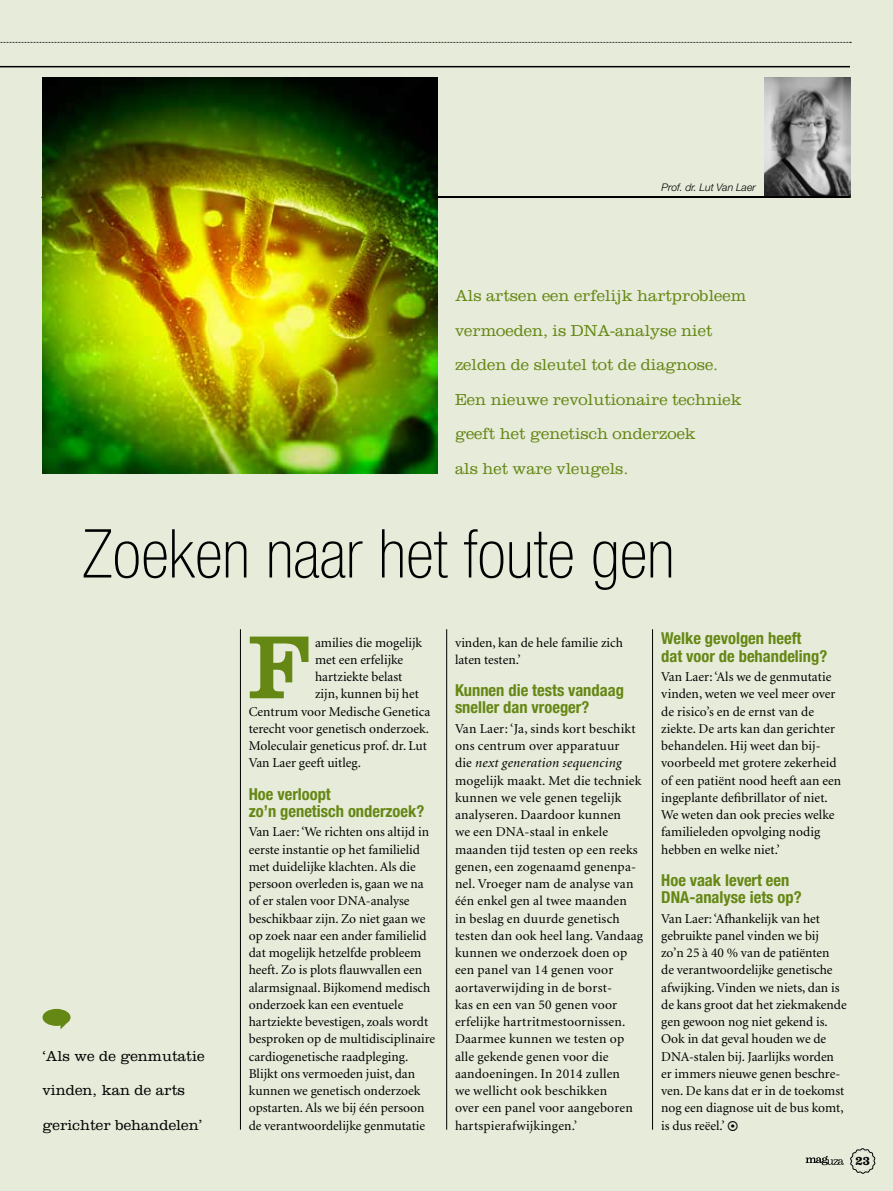
<style>
.page{position:relative;width:893px;height:1191px;background:#e6ebda}
.page>*{position:absolute;margin:0;border:0;box-sizing:border-box;transform-origin:0 0}
.t1{font:93px "Clarendon";color:#658713}
.t2{font:100 condensed 67.5px "Helvetica Neue LT Std";color:#000}
.t3{font:300 16.5px/34.5px "Clarendon";color:#658713}
.t4{font:700 condensed 16.5px/17.2px "Helvetica Neue LT Std";color:#658713}
.t5{font:300 15px "Clarendon";color:#000}
.t6{font:13.5px/17.2px "Minion LT";color:#000}
.t7{font:italic 300 10.5px "Helvetica Neue LT Std";color:#000}
.t8{font:700 10.5px "Belizio";color:#000}
.s1{font-style:italic}
</style>
<div class="page">
<svg style="left:850px;top:1148px;width:25px;height:25px"></svg>
<svg style="left:806px;top:1156px;width:38px;height:9px"></svg>
<hr style="left:240px;top:629px;width:1px;height:500px;background:#000">
<hr style="left:446px;top:629px;width:1px;height:500px;background:#000">
<hr style="left:652px;top:629px;width:1px;height:500px;background:#000">
<svg style="left:0;top:42px;width:851px;height:1px"></svg>
<hr style="left:0;top:66px;width:850px;height:1px;background:#000">
<img style="left:764px;top:77px;width:86px;height:119px">
<svg style="left:41px;top:196px;width:809px;height:2px"></svg>
<img style="left:43px;top:77px;width:395px;height:397px">
<div style="left:43px;top:1009px;width:28px;height:17px;background:#658713;border-radius:50%"></div>
<p class="t7" style="left:661px;top:181px;width:96px">Prof. dr. Lut Van Laer</p>
<p class="t3" style="left:455px;top:278px;width:293px">Als artsen een erfelijk hartprobleem vermoeden, is DNA-analyse niet zelden de sleutel tot de diagnose.<br>Een nieuwe revolutionaire techniek geeft het genetisch onderzoek<br>als het ware vleugels.</p>
<h2 class="t2" style="left:83px;top:516px;width:594px">Zoeken naar het foute gen</h2>
<p class="t5" style="left:43px;top:1047px;width:164px">‘Als we de genmutatie</p>
<p class="t5" style="left:43px;top:1081px;width:144px">vinden, kan de arts</p>
<p class="t5" style="left:43px;top:1116px;width:161px">gerichter behandelen’</p>
<h1 class="t1" style="left:249px;top:613px;width:64px">F</h1>
<p class="t6" style="left:315px;top:634px;width:109px">amilies die mogelijk</p>
<p class="t6" style="left:315px;top:651px;width:90px">met een erfelijke</p>
<p class="t6" style="left:315px;top:668px;width:89px">hartziekte belast</p>
<p class="t6" style="left:315px;top:686px;width:105px">zijn, kunnen bij het</p>
<p class="t6" style="left:249px;top:703px;width:183px">Centrum voor Medische Genetica</p>
<p class="t6" style="left:249px;top:720px;width:182px">terecht voor genetisch onderzoek.</p>
<p class="t6" style="left:249px;top:737px;width:180px">Moleculair geneticus prof. dr. Lut</p>
<p class="t6" style="left:249px;top:755px;width:114px">Van Laer geeft uitleg.</p>
<p class="t4" style="left:249px;top:785px;width:177px">Hoe verloopt<br>zo’n genetisch onderzoek?</p>
<p class="t6" style="left:249px;top:824px;width:188px">Van Laer: ‘We richten ons altijd in eerste instantie op het familielid met duidelijke klachten. Als die persoon overleden is, gaan we na of er stalen voor DNA-analyse beschikbaar zijn. Zo niet gaan we op zoek naar een ander familielid dat mogelijk hetzelfde probleem heeft. Zo is plots flauwvallen een alarmsignaal. Bijkomend medisch onderzoek kan een eventuele hartziekte bevestigen, zoals wordt besproken op de multidisciplinaire cardiogenetische raadpleging.<br>Blijkt ons vermoeden juist, dan kunnen we genetisch onderzoek opstarten. Als we bij één persoon de verantwoordelijke genmutatie</p>
<p class="t6" style="left:455px;top:634px;width:169px">vinden, kan de hele familie zich laten testen.’</p>
<p class="t4" style="left:455px;top:681px;width:170px">Kunnen die tests vandaag sneller dan vroeger?</p>
<p class="t6" style="left:455px;top:720px;width:190px">Van Laer: ‘Ja, sinds kort beschikt ons centrum over apparatuur<br>die <span class="s1">next generation sequencing </span>mogelijk maakt. Met die techniek kunnen we vele genen tegelijk analyseren. Daardoor kunnen<br>we een DNA-staal in enkele maanden tijd testen op een reeks genen, een zogenaamd genenpa&shy;nel. Vroeger nam de analyse van één enkel gen al twee maanden<br>in beslag en duurde genetisch testen dan ook heel lang. Vandaag kunnen we onderzoek doen op een panel van 14 genen voor aortaverwijding in de borst-<br>kas en een van 50 genen voor erfelijke hartritmestoornissen.<br>Daarmee kunnen we testen op alle gekende genen voor die aandoeningen. In 2014 zullen<br>we wellicht ook beschikken<br>over een panel voor aangeboren hartspierafwijkingen.’</p>
<p class="t4" style="left:661px;top:629px;width:168px">Welke gevolgen heeft<br>dat voor de behandeling?</p>
<p class="t6" style="left:661px;top:668px;width:182px">Van Laer: ‘Als we de genmutatie vinden, weten we veel meer over de risico’s en de ernst van de ziekte. De arts kan dan gerichter behandelen. Hij weet dan bij&shy;voorbeeld met grotere zekerheid of een patiënt nood heeft aan een ingeplante defibrillator of niet.<br>We weten dan ook precies welke familieleden opvolging nodig hebben en welke niet.’</p>
<p class="t4" style="left:661px;top:871px;width:142px">Hoe vaak levert een<br>DNA-analyse iets op?</p>
<p class="t6" style="left:661px;top:910px;width:187px">Van Laer: ‘Afhankelijk van het gebruikte panel vinden we bij<br>zo’n 25 à 40 % van de patiënten<br>de verantwoordelijke genetische afwijking. Vinden we niets, dan is de kans groot dat het ziekmakende gen gewoon nog niet gekend is.<br>Ook in dat geval houden we de<br>DNA-stalen bij. Jaarlijks worden er immers nieuwe genen beschre&shy;ven. De kans dat er in de toekomst nog een diagnose uit de bus komt, is dus reëel.’</p>
<p class="t8" style="left:855px;top:1153px;width:16px">23</p>
</div>
